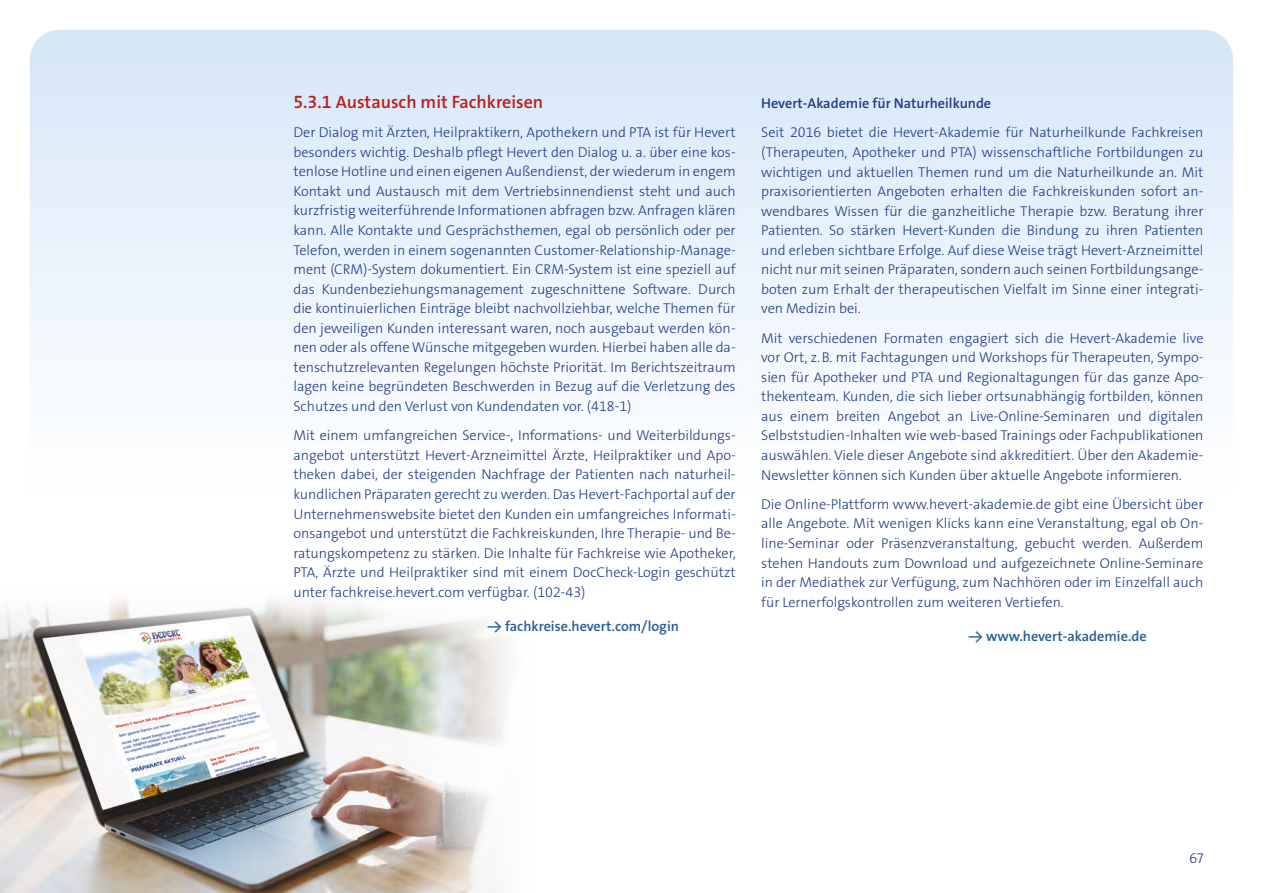
<style>
.page{position:relative;width:1263px;height:893px;background:#fff}
.page>*{position:absolute;margin:0;border:0;box-sizing:border-box;transform-origin:0 0}
.t1{font:18px "The Sans LP6 Se Bld";color:#bd1d1d}
.t2{font:14.25px/19.5px "The Sans LP3 Lig";color:#213b87;text-align:justify}
.t3{font:14.25px "The Sans LP6 Se Bld";color:#275b9b}
.t4{font:14.25px "The Sans LP6 Se Bld";color:#213b87}
</style>
<div class="page">
<svg style="left:30px;top:30px;width:1203px;height:340px"></svg>
<img style="left:0;top:599px;width:509px;height:294px">
<p class="t1" style="left:293px;top:90px;width:251px">5.3.1 Austausch mit Fachkreisen</p>
<p class="t2" style="left:293px;top:123px;width:444px">Der Dialog mit Ärzten, Heilpraktikern, Apothekern und PTA ist für Hevert besonders wichtig. Deshalb pflegt Hevert den Dialog u. a. über eine kos&shy;tenlose Hotline und einen eigenen Außendienst, der wiederum in engem Kontakt und Austausch mit dem Vertriebsinnendienst steht und auch kurzfristig weiterführende Informationen abfragen bzw. Anfragen klären kann. Alle Kontakte und Gesprächsthemen, egal ob persönlich oder per Telefon, werden in einem sogenannten Customer-Relationship-Manage&shy;ment (CRM)-System dokumentiert. Ein CRM-System ist eine speziell auf das Kundenbeziehungsmanagement zugeschnittene Software. Durch die kontinuierlichen Einträge bleibt nachvollziehbar, welche Themen für den jeweiligen Kunden interessant waren, noch ausgebaut werden kön&shy;nen oder als offene Wünsche mitgegeben wurden. Hierbei haben alle da&shy;tenschutzrelevanten Regelungen höchste Priorität. Im Berichtszeitraum lagen keine begründeten Beschwerden in Bezug auf die Verletzung des Schutzes und den Verlust von Kundendaten vor. (418-1)</p>
<p class="t2" style="left:293px;top:426px;width:444px">Mit einem umfangreichen Service-, Informations- und Weiterbildungs&shy;angebot unterstützt Hevert-Arzneimittel Ärzte, Heilpraktiker und Apo&shy;theken dabei, der steigenden Nachfrage der Patienten nach naturheil&shy;kundlichen Präparaten gerecht zu werden. Das Hevert-Fachportal auf der Unternehmenswebsite bietet den Kunden ein umfangreiches Informati&shy;onsangebot und unterstützt die Fachkreiskunden, Ihre Therapie- und Be&shy;ratungskompetenz zu stärken. Die Inhalte für Fachkreise wie Apotheker, PTA, Ärzte und Heilpraktiker sind mit einem DocCheck-Login geschützt unter fachkreise.hevert.com verfügbar. (102-43)</p>
<p class="t3" style="left:488px;top:617px;width:193px">→ fachkreise.hevert.com/login</p>
<p class="t4" style="left:761px;top:94px;width:232px">Hevert-Akademie für Naturheilkunde</p>
<p class="t2" style="left:761px;top:123px;width:444px">Seit 2016 bietet die Hevert-Akademie für Naturheilkunde Fachkreisen (Therapeuten, Apotheker und PTA) wissenschaftliche Fortbildungen zu wichtigen und aktuellen Themen rund um die Naturheilkunde an. Mit praxisorientierten Angeboten erhalten die Fachkreiskunden sofort an&shy;wendbares Wissen für die ganzheitliche Therapie bzw. Beratung ihrer Patienten. So stärken Hevert-Kunden die Bindung zu ihren Patienten und erleben sichtbare Erfolge. Auf diese Weise trägt Hevert-Arzneimittel nicht nur mit seinen Präparaten, sondern auch seinen Fortbildungsange&shy;boten zum Erhalt der therapeutischen Vielfalt im Sinne einer integrati&shy;ven Medizin bei.</p>
<p class="t2" style="left:761px;top:328px;width:444px">Mit verschiedenen Formaten engagiert sich die Hevert-Akademie live vor Ort, z. B. mit Fachtagungen und Workshops für Therapeuten, Sympo&shy;sien für Apotheker und PTA und Regionaltagungen für das ganze Apo&shy;thekenteam. Kunden, die sich lieber ortsunabhängig fortbilden, können aus einem breiten Angebot an Live-Online-Seminaren und digitalen Selbststudien-Inhalten wie web-based Trainings oder Fachpublikationen auswählen. Viele dieser Angebote sind akkreditiert. Über den Akademie-Newsletter können sich Kunden über aktuelle Angebote informieren.</p>
<p class="t2" style="left:761px;top:494px;width:444px">Die Online-Plattform www.hevert-akademie.de gibt eine Übersicht über alle Angebote. Mit wenigen Klicks kann eine Veranstaltung, egal ob On&shy;line-Seminar oder Präsenzveranstaltung, gebucht werden. Außerdem stehen Handouts zum Download und aufgezeichnete Online-Seminare in der Mediathek zur Verfügung, zum Nachhören oder im Einzelfall auch für Lernerfolgskontrollen zum weiteren Vertiefen.</p>
<p class="t3" style="left:969px;top:627px;width:179px">→ www.hevert-akademie.de</p>
<p class="t2" style="left:1189px;top:849px;width:16px">67</p>
</div>
